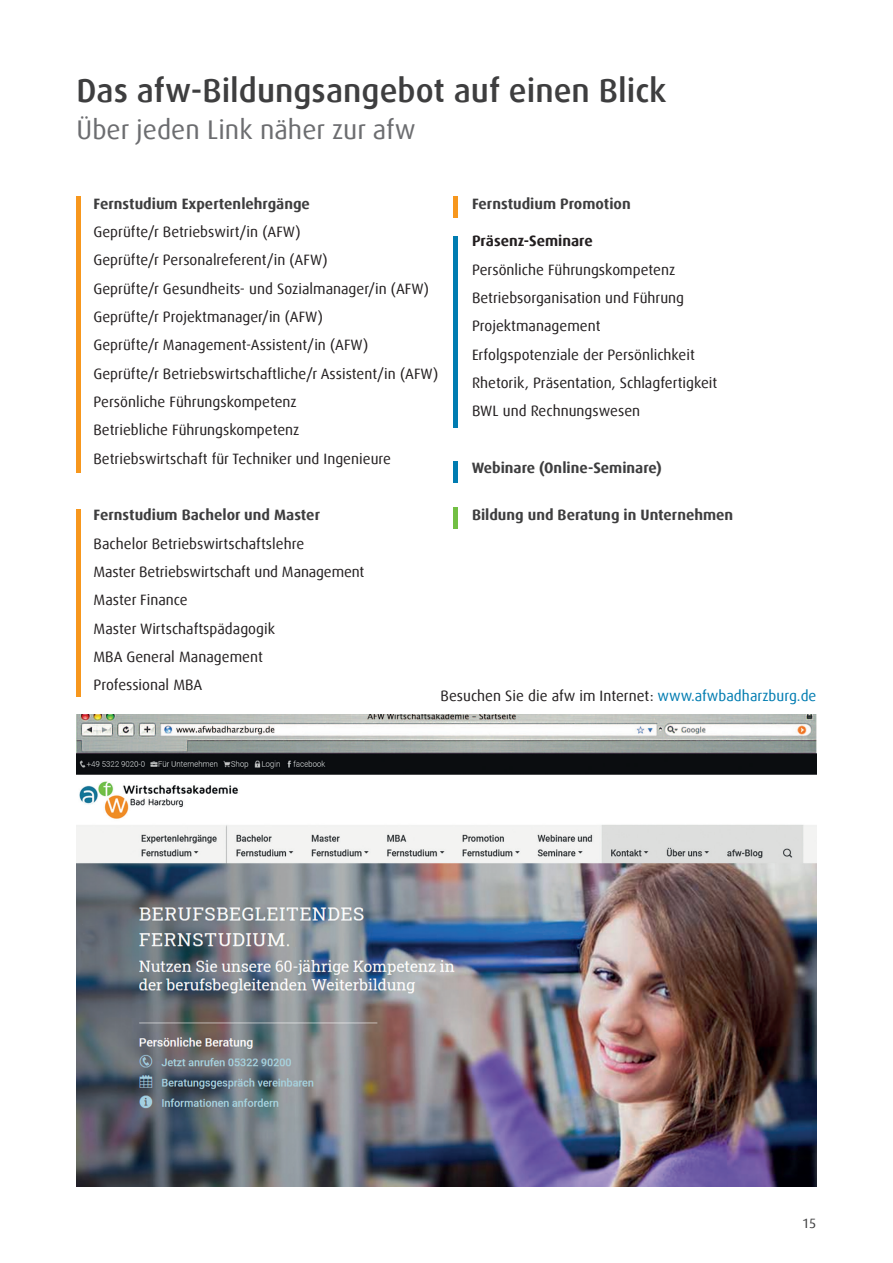
<style>
.page{position:relative;width:893px;height:1263px;background:#fff}
.page>*{position:absolute;margin:0;border:0;box-sizing:border-box;transform-origin:0 0}
.t1{font:500 33px "Dax Offc";color:#3e3e3f}
.t2{font:27px "Dax Offc";color:#6c6d70}
.t3{font:15px/28.3px "Dax Offc";color:#231f20}
.t4{font:700 15px "Dax Offc";color:#3e3e3f}
.t5{font:700 15px "Dax Offc";color:#231f20}
.t6{font:13.5px "Dax Offc";color:#3e3e3f}
.s1{color:#007cb1}
</style>
<div class="page">
<hr style="left:77px;top:196px;width:4px;height:276px;background:#f7971d">
<img style="left:77px;top:714px;width:739px;height:472px">
<div style="left:453px;top:196px;width:5px;height:21px;background:#f7971d"></div>
<div style="left:453px;top:508px;width:5px;height:21px;background:#72bf43"></div>
<hr style="left:77px;top:509px;width:4px;height:187px;background:#f7971d">
<div style="left:453px;top:236px;width:5px;height:191px;background:#007cb1"></div>
<div style="left:453px;top:461px;width:5px;height:22px;background:#007cb1"></div>
<h1 class="t1" style="left:77px;top:70px;width:592px">Das afw-Bildungsangebot auf einen Blick</h1>
<h2 class="t2" style="left:77px;top:113px;width:341px">Über jeden Link näher zur afw</h2>
<p class="t4" style="left:94px;top:194px;width:218px">Fernstudium Expertenlehrgänge</p>
<p class="t3" style="left:94px;top:218px;width:346px">Geprüfte/r Betriebswirt/in (AFW)<br>Geprüfte/r Personalreferent/in (AFW)<br>Geprüfte/r Gesundheits- und Sozialmanager/in (AFW)<br>Geprüfte/r Projektmanager/in (AFW)<br>Geprüfte/r Management-Assistent/in (AFW)<br>Geprüfte/r Betriebswirtschaftliche/r Assistent/in (AFW)<br>Persönliche Führungskompetenz<br>Betriebliche Führungskompetenz<br>Betriebswirtschaft für Techniker und Ingenieure</p>
<p class="t4" style="left:472px;top:194px;width:160px">Fernstudium Promotion</p>
<p class="t5" style="left:472px;top:232px;width:122px">Präsenz-Seminare</p>
<p class="t3" style="left:472px;top:256px;width:247px">Persönliche Führungskompetenz<br>Betriebsorganisation und Führung<br>Projektmanagement<br>Erfolgspotenziale der Persönlichkeit<br>Rhetorik, Präsentation, Schlagfertigkeit<br>BWL und Rechnungswesen</p>
<p class="t4" style="left:472px;top:458px;width:192px">Webinare (Online-Seminare)</p>
<p class="t4" style="left:94px;top:505px;width:228px">Fernstudium Bachelor und Master</p>
<p class="t4" style="left:472px;top:505px;width:263px">Bildung und Beratung in Unternehmen</p>
<p class="t3" style="left:94px;top:529px;width:272px">Bachelor Betriebswirtschaftslehre<br>Master Betriebswirtschaft und Management<br>Master Finance<br>Master Wirtschaftspädagogik<br>MBA General Management<br>Professional MBA</p>
<p class="t3" style="left:441px;top:681px;width:377px">Besuchen Sie die afw im Internet: <span class="s1">www.afwbadharzburg.de</span></p>
<p class="t6" style="left:802px;top:1214px;width:16px">15</p>
</div>
